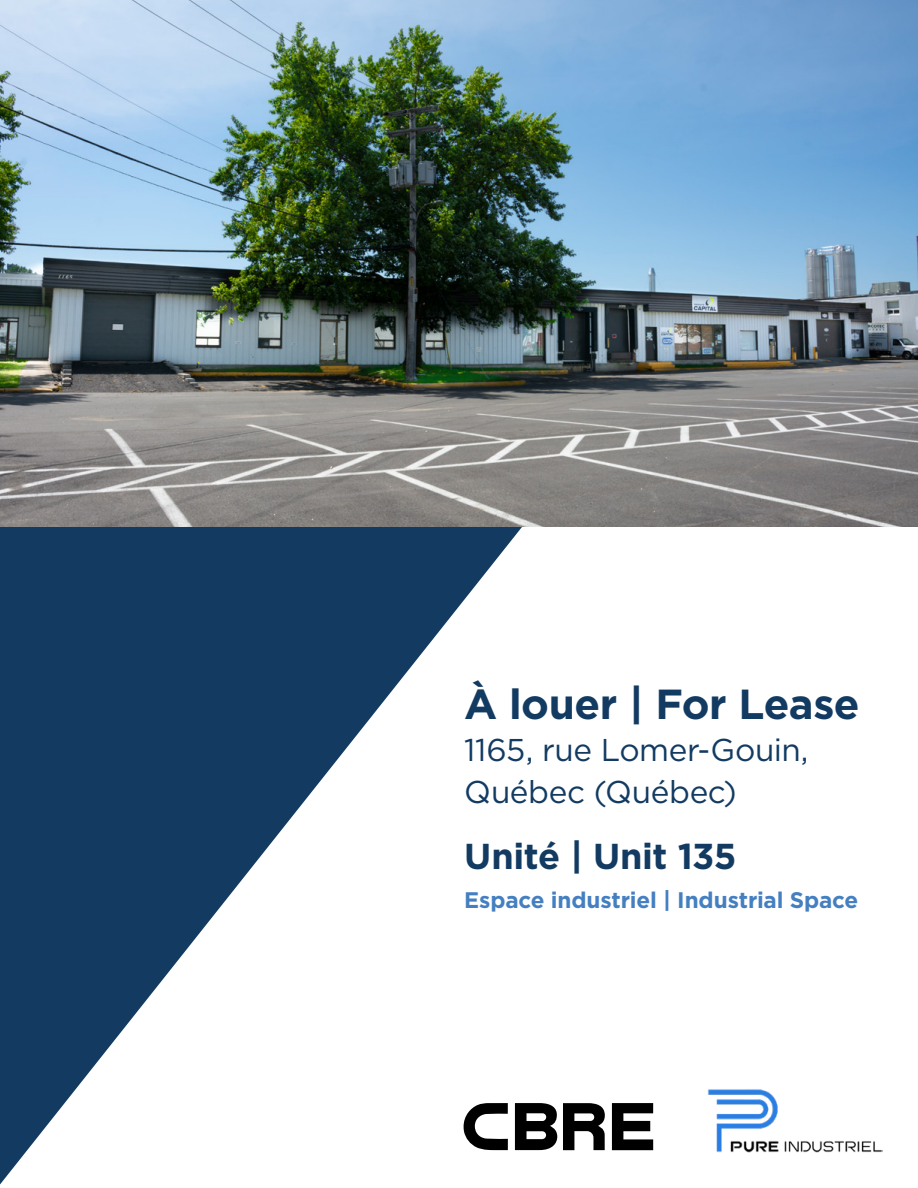
<style>
.page{position:relative;width:918px;height:1188px;background:#fff}
.page>*{position:absolute;margin:0;border:0;box-sizing:border-box;transform-origin:0 0}
.t1{font:700 42px "Gotham";letter-spacing:-.015em;color:#133b62}
.t2{font:700 36px "Gotham";letter-spacing:-.01em;color:#133b62}
.t3{font:31.5px/42px "Gotham";letter-spacing:-.01em;color:#133b62}
.t4{font:700 22.5px "Gotham";letter-spacing:-.01em;color:#447fc1}
</style>
<div class="page">
<svg style="left:0;top:526px;width:619px;height:658px"></svg>
<img style="left:0;top:0;width:918px;height:526px">
<svg style="left:515px;top:1103px;width:42px;height:47px"></svg>
<svg style="left:612px;top:1103px;width:41px;height:47px"></svg>
<svg style="left:563px;top:1103px;width:42px;height:47px"></svg>
<svg style="left:464px;top:1103px;width:44px;height:47px"></svg>
<img style="left:707px;top:1089px;width:175px;height:63px">
<h1 class="t1" style="left:464px;top:676px;width:397px">À louer | For Lease</h1>
<p class="t3" style="left:464px;top:728px;width:346px">1165, rue Lomer-Gouin,<br>Québec (Québec)</p>
<p class="t2" style="left:464px;top:833px;width:274px">Unité | Unit 135</p>
<p class="t4" style="left:464px;top:885px;width:396px">Espace industriel | Industrial Space</p>
</div>
